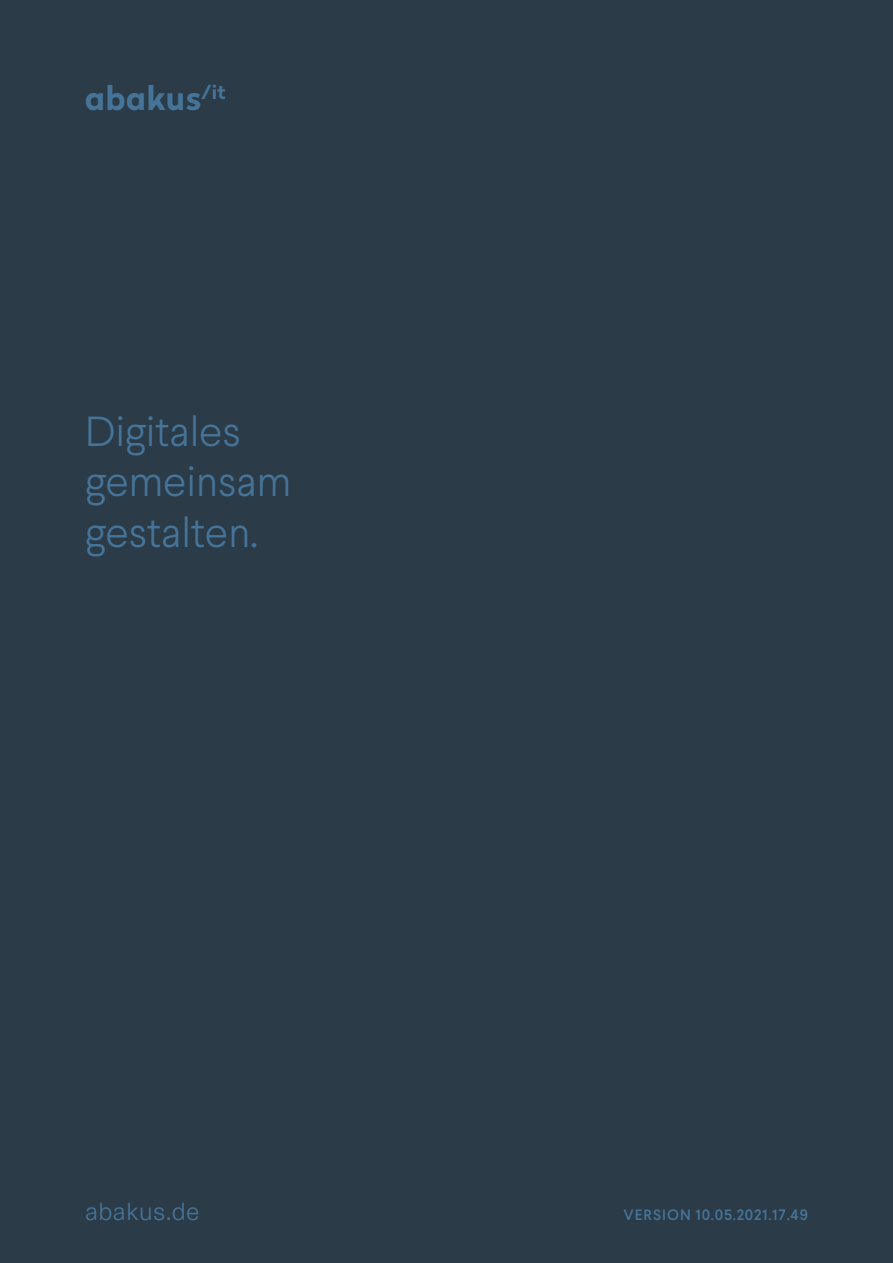
<style>
.page{position:relative;width:893px;height:1263px;background:#2b3b47}
.page>*{position:absolute;margin:0;border:0;box-sizing:border-box;transform-origin:0 0}
.Slogan_M_-_C{font:300 42px "Larsseit";color:#467498}
.Logo_-_C{font:700 33px "Radikal";letter-spacing:.01em;color:#467498}
.Link_-_C{font:24px "Cern";letter-spacing:.01em;color:#467498}
.t1{font:500 24px "Cern";color:#467498}
.Meta_-_p{font:500 15px "Larsseit";letter-spacing:.05em;color:#467498}
</style>
<div class="page">
<p class="Logo_-_C" style="left:85px;top:74px;width:142px">abakus<sup>/it</sup></p>
<p class="Slogan_M_-_C" style="left:85px;top:405px;width:157px">Digitales</p>
<p class="Slogan_M_-_C" style="left:85px;top:455px;width:208px">gemeinsam</p>
<p class="Slogan_M_-_C" style="left:85px;top:506px;width:175px">gestalten.</p>
<p class="Link_-_C" style="left:85px;top:1195px;width:116px">abakus.de</p>
<p class="t1" style="left:781px;top:1194px;width:28px">18</p>
<p class="Meta_-_p" style="left:623px;top:1206px;width:186px">VERSION 10.05.2021.17.49</p>
</div>
